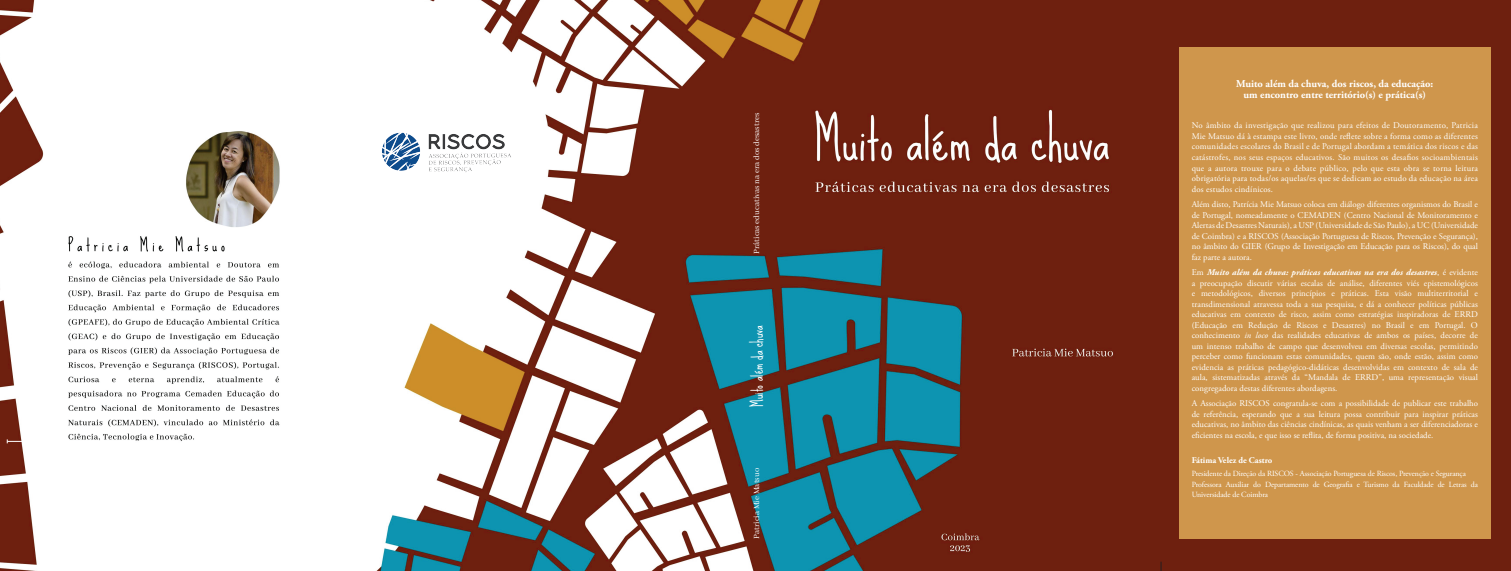
<style>
.page{position:relative;width:1511px;height:571px;background:#fff}
.page>*{position:absolute;margin:0;border:0;box-sizing:border-box;transform-origin:0 0}
.t1{font:13.12px "Sue Ellen Francisco";color:#fff}
.t2{font:700 10.5px/10.5px "Adobe Garamond Pro";color:#fff;text-align:center}
.t3{font:8.75px/10.5px "Adobe Garamond Pro";color:#fff;text-align:justify}
.t4{font:8.75px "Abhaya Libre";color:#fff}
.t5{font:700 8.75px "Adobe Garamond Pro";color:#fff}
.t6{font:7.88px/10.5px "Adobe Garamond Pro";letter-spacing:-.01em;color:#fff}
.s1{font-weight:700;font-style:italic}
.s2{font-style:italic}
</style>
<div class="page">
<img style="left:0;top:0;width:280px;height:570px">
<img style="left:377px;top:0;width:1134px;height:570px">
<div style="left:1179px;top:47px;width:311px;height:492px;background:#cf964c"></div>
<hr style="left:7px;top:441px;width:342px;height:1px;background:#fff">
<div style="left:337px;top:124px;width:184px;height:65px;background:#fff"></div>
<img style="left:382px;top:132px;width:129px;height:40px">
<p class="t4" style="left:752px;top:254px;width:143px;rotate:-90deg">Práticas educativas na era dos desastres</p>
<h1 class="t1" style="left:750px;top:407px;width:83px;rotate:-90deg">Muito além da chuva</h1>
<p class="t4" style="left:752px;top:539px;width:73px;rotate:-90deg">Patricia Mie Matsuo</p>
<p class="t2" style="left:1236px;top:79px;width:198px">Muito além da chuva, dos riscos, da educação: um encontro entre território(s) e prática(s)</p>
<p class="t3" style="left:1191px;top:121px;width:288px">No âmbito da investigação que realizou para efeitos de Doutoramento, Patricia Mie Matsuo dá à estampa este livro, onde reflete sobre a forma como as diferentes comunidades escolares do Brasil e de Portugal abordam a temática dos riscos e das catástrofes, nos seus espaços educativos. São muitos os desafios socioambientais que a autora trouxe para o debate público, pelo que esta obra se torna leitura obrigatória para todas/os aquelas/es que se dedicam ao estudo da educação na área dos estudos cindínicos.</p>
<p class="t3" style="left:1191px;top:199px;width:288px">Além disto, Patrícia Mie Matsuo coloca em diálogo diferentes organismos do Brasil e de Portugal, nomeadamente o CEMADEN (Centro Nacional de Monitoramento e Alertas de Desastres Naturais), a USP (Universidade de São Paulo), a UC (Universidade de Coimbra) e a RISCOS (Associação Portuguesa de Riscos, Prevenção e Segurança), no âmbito do GIER (Grupo de Investigação em Educação para os Riscos), do qual faz parte a autora.</p>
<p class="t3" style="left:1191px;top:267px;width:288px">Em <span class="s1">Muito além da chuva: práticas educativas na era dos desastres</span>, é evidente a preocupação discutir várias escalas de análise, diferentes viés epistemológicos e metodológicos, diversos princípios e práticas. Esta visão multiterritorial e transdimensional atravessa toda a sua pesquisa, e dá a conhecer políticas públicas educativas em contexto de risco, assim como estratégias inspiradoras de ERRD (Educação em Redução de Riscos e Desastres) no Brasil e em Portugal. O conhecimento <span class="s2">in loco</span> das realidades educativas de ambos os países, decorre de um intenso trabalho de campo que desenvolveu em diversas escolas, permitindo perceber como funcionam estas comunidades, quem são, onde estão, assim como evidencia as práticas pedagógico-didáticas desenvolvidas em contexto de sala de aula, sistematizadas através da “Mandala de ERRD”, uma representação visual congregadora destas diferentes abordagens.</p>
<p class="t3" style="left:1191px;top:398px;width:288px">A Associação RISCOS congratula-se com a possibilidade de publicar este trabalho de referência, esperando que a sua leitura possa contribuir para inspirar práticas educativas, no âmbito das ciências cindínicas, as quais venham a ser diferenciadoras e eficientes na escola, e que isso se reflita, de forma positiva, na sociedade.</p>
<p class="t5" style="left:1191px;top:455px;width:82px">Fátima Velez de Castro</p>
<p class="t6" style="left:1191px;top:468px;width:288px">Presidente da Direção da RISCOS - Associação Portuguesa de Riscos, Prevenção e Segurança<br>Professora Auxiliar do Departamento de Geografia e Turismo da Faculdade de Letras da<br>Universidade de Coimbra</p>
</div>
